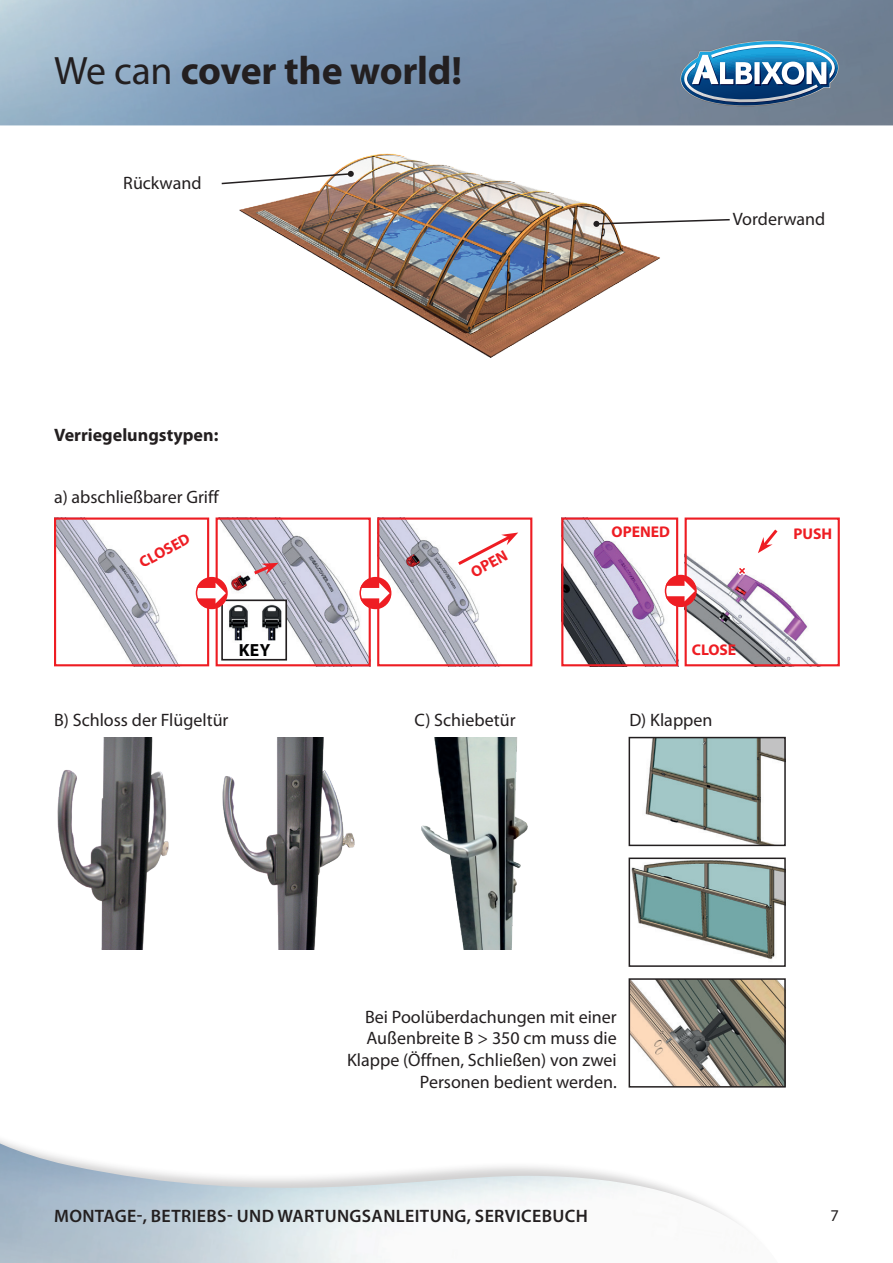
<style>
.page{position:relative;width:893px;height:1263px;background:#fff}
.page>*{position:absolute;margin:0;border:0;box-sizing:border-box;transform-origin:0 0}
.t1{font:700 39.75px "Myriad Pro";letter-spacing:-.005em;color:#231f20}
.ZAKLADNI_TEXT{font:18px/21.6px "Myriad Pro";color:#231f20;text-align:right}
.t2{font:600 18px "Myriad Pro";letter-spacing:.02em;color:#231f20}
.ZAKLADNI_TEXT-2{font:700 18px "Myriad Pro";color:#231f20}
.t3{font:700 17.7px "Myriad Pro";color:#000}
.t4{font:16.5px "Myriad Pro";color:#231f20}
.t5{font:700 15.6px "Myriad Pro";color:#ee1d23}
.s1{font-weight:400}
</style>
<div class="page">
<svg style="left:680px;top:40px;width:159px;height:66px"></svg>
<img style="left:239px;top:153px;width:421px;height:205px">
<svg style="left:221px;top:171px;width:133px;height:14px"></svg>
<svg style="left:593px;top:218px;width:137px;height:9px"></svg>
<img style="left:57px;top:520px;width:140px;height:143px">
<div style="left:54px;top:517px;width:155px;height:149px;border:2px solid #ee1d23"></div>
<img style="left:220px;top:520px;width:148px;height:143px">
<div style="left:216px;top:517px;width:155px;height:149px;border:2px solid #ee1d23"></div>
<img style="left:380px;top:520px;width:118px;height:143px">
<div style="left:377px;top:517px;width:155px;height:149px;border:2px solid #ee1d23"></div>
<div style="left:222px;top:600px;width:64px;height:60px;background:#fff"></div>
<div style="left:221px;top:599px;width:66px;height:61px;border:2px solid #231f20"></div>
<img style="left:229px;top:605px;width:19px;height:36px">
<img style="left:262px;top:604px;width:20px;height:37px">
<svg style="left:455px;top:532px;width:63px;height:36px"></svg>
<div style="left:196px;top:577px;width:32px;height:32px;border:2px solid #ee1d23;border-radius:50%"></div>
<svg style="left:197px;top:577px;width:30px;height:32px"></svg>
<div style="left:359px;top:577px;width:32px;height:32px;border:2px solid #ee1d23;border-radius:50%"></div>
<svg style="left:360px;top:577px;width:31px;height:32px"></svg>
<svg style="left:251px;top:563px;width:28px;height:14px"></svg>
<img style="left:564px;top:520px;width:111px;height:143px">
<div style="left:561px;top:517px;width:117px;height:149px;border:2px solid #ee1d23"></div>
<img style="left:688px;top:556px;width:129px;height:107px">
<div style="left:685px;top:517px;width:155px;height:149px;border:2px solid #ee1d23"></div>
<svg style="left:758px;top:529px;width:20px;height:24px"></svg>
<div style="left:665px;top:575px;width:32px;height:32px;border:2px solid #ee1d23;border-radius:50%"></div>
<svg style="left:666px;top:575px;width:30px;height:32px"></svg>
<svg style="left:737px;top:565px;width:10px;height:11px"></svg>
<img style="left:57px;top:737px;width:112px;height:212px">
<img style="left:222px;top:737px;width:133px;height:212px">
<img style="left:421px;top:737px;width:107px;height:212px">
<img style="left:645px;top:740px;width:138px;height:103px">
<div style="left:629px;top:737px;width:157px;height:109px;border:2px solid #231f20"></div>
<img style="left:632px;top:860px;width:151px;height:99px">
<div style="left:629px;top:857px;width:157px;height:110px;border:2px solid #231f20"></div>
<img style="left:632px;top:981px;width:151px;height:103px">
<div style="left:629px;top:978px;width:157px;height:109px;border:2px solid #231f20"></div>
<h1 class="t1" style="left:54px;top:45px;width:410px"><span class="s1">We can</span> cover the world!</h1>
<p class="ZAKLADNI_TEXT" style="left:123px;top:172px;width:80px">Rückwand</p>
<p class="ZAKLADNI_TEXT-2" style="left:54px;top:423px;width:166px">Verriegelungstypen:</p>
<p class="ZAKLADNI_TEXT" style="left:54px;top:485px;width:166px">a) abschließbarer Griff</p>
<p class="t5" style="left:136px;top:555px;width:57px;rotate:-29deg">CLOSED</p>
<p class="t3" style="left:239px;top:638px;width:33px">KEY</p>
<p class="ZAKLADNI_TEXT" style="left:54px;top:708px;width:176px">B) Schloss der Flügeltür</p>
<p class="ZAKLADNI_TEXT" style="left:733px;top:208px;width:94px">Vorderwand</p>
<p class="t5" style="left:467px;top:564px;width:41px;rotate:-29deg">OPEN</p>
<p class="t5" style="left:612px;top:521px;width:60px">OPENED</p>
<p class="t5" style="left:793px;top:523px;width:40px">PUSH</p>
<p class="t5" style="left:692px;top:640px;width:46px">CLOSE</p>
<p class="ZAKLADNI_TEXT" style="left:415px;top:708px;width:102px">C) Schiebetür</p>
<p class="ZAKLADNI_TEXT" style="left:629px;top:708px;width:85px">D) Klappen</p>
<p class="ZAKLADNI_TEXT" style="left:347px;top:1006px;width:271px">Bei Poolüberdachungen mit einer<br>Außenbreite B &gt; 350 cm muss die<br>Klappe (Öffnen, Schließen) von zwei<br>Personen bedient werden.</p>
<p class="t2" style="left:54px;top:1205px;width:535px">MONTAGE-, BETRIEBS- UND WARTUNGSANLEITUNG, SERVICEBUCH</p>
<p class="t4" style="left:830px;top:1206px;width:10px">7</p>
</div>
